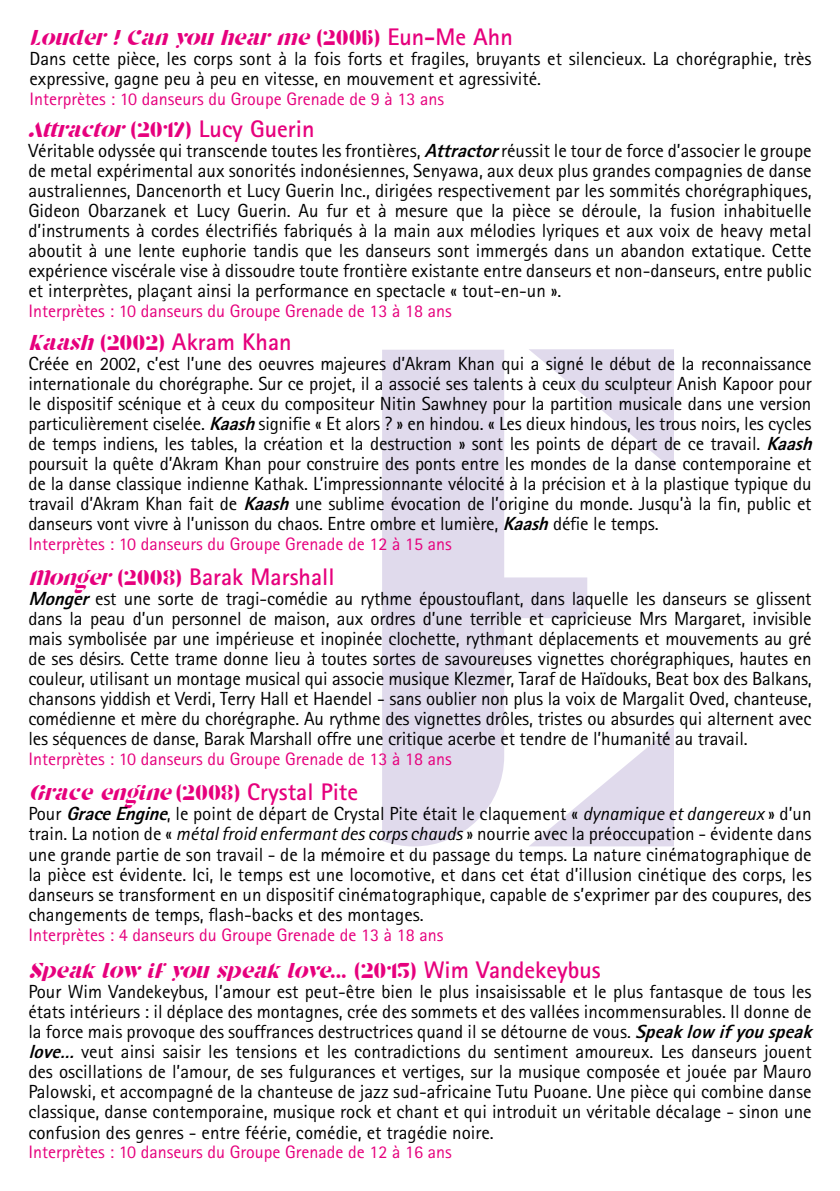
<style>
.page{position:relative;width:840px;height:1191px;background:#fff}
.page>*{position:absolute;margin:0;border:0;box-sizing:border-box;transform-origin:0 0}
.t1{font:italic 25px "Stanley";color:#e6007d}
.t2{font:700 24px "Rotis Sans Serif";color:#e6007d}
.t3{font:19px/20px "Rotis Sans Serif";color:#000}
.t4{font:18px "Rotis Sans Serif";color:#e6007d}
.s1{font-style:normal}
.s2{font-family:"Rotis Sans Serif";font-weight:700;font-style:normal;font-size:24px}
.s3{font-family:"Stanley";font-weight:400;font-style:italic;font-size:25px}
.s4{font-family:"Stanley";font-weight:400;font-size:25px}
.s5{font-weight:800;font-style:italic}
.s6{font-style:italic}
</style>
<div class="page">
<svg style="left:382px;top:349px;width:291px;height:497px;fill:#e0daec"></svg>
<h1 class="t1" style="left:29px;top:25px;width:484px">Louder!Canyouhearme<span class="s1">( 2 0 0 6 )</span> <span class="s2">E u n - M e A h n</span></h1>
<p class="t3" style="left:29px;top:48px;width:783px">Dans cette pièce, les corps sont à la fois forts et fragiles, bruyants et silencieux. La chorégraphie, très expressive, gagne peu à peu en vitesse, en mouvement et agressivité.</p>
<p class="t4" style="left:29px;top:88px;width:416px">Interprètes : 10 danseurs du Groupe Grenade de 9 à 13 ans</p>
<p class="t2" style="left:28px;top:114px;width:287px"><span class="s3">Attractor</span><span class="s4">(2017)</span> Lucy Guerin</p>
<p class="t3" style="left:28px;top:140px;width:784px;text-align:justify">Véritable odyssée qui transcende toutes les frontières, <span class="s5">Attractor</span>réussit le tour de force d’associer le groupe de metal expérimental aux sonorités indonésiennes, Senyawa, aux deux plus grandes compagnies de danse australiennes, Dancenorth et Lucy Guerin Inc., dirigées respectivement par les sommités chorégraphiques, Gideon Obarzanek et Lucy Guerin. Au fur et à mesure que la pièce se déroule, la fusion inhabituelle d’instruments à cordes électrifiés fabriqués à la main aux mélodies lyriques et aux voix de heavy metal aboutit à une lente euphorie tandis que les danseurs sont immergés dans un abandon extatique. Cette expérience viscérale vise à dissoudre toute frontière existante entre danseurs et non-danseurs, entre public et interprètes, plaçant ainsi la performance en spectacle « tout-en-un ».</p>
<p class="t4" style="left:28px;top:300px;width:425px">Interprètes : 10 danseurs du Groupe Grenade de 13 à 18 ans</p>
<p class="t2" style="left:28px;top:327px;width:265px"><span class="s3">Kaash</span><span class="s4">(2002)</span> Akram Khan</p>
<p class="t3" style="left:28px;top:353px;width:790px">Créée en 2002, c’est l’une des oeuvres majeures d’Akram Khan qui a signé le début de la reconnaissance internationale du chorégraphe. Sur ce projet, il a associé ses talents à ceux du sculpteur Anish Kapoor pour le dispositif scénique et à ceux du compositeur Nitin Sawhney pour la partition musicale dans une version particulièrement ciselée. <span class="s5">Kaash</span>signifie « Et alors ? » en hindou. « Les dieux hindous, les trous noirs, les cycles de temps indiens, les tables, la création et la destruction » sont les points de départ de ce travail. <span class="s5">Kaash </span>poursuit la quête d’Akram Khan pour construire des ponts entre les mondes de la danse contemporaine et de la danse classique indienne Kathak. L’impressionnante vélocité à la précision et à la plastique typique du travail d’Akram Khan fait de <span class="s5">Kaash</span>une sublime évocation de l’origine du monde. Jusqu’à la fin, public et danseurs vont vivre à l’unisson du chaos. Entre ombre et lumière, <span class="s5">Kaash</span>défie le temps.</p>
<p class="t4" style="left:28px;top:533px;width:425px">Interprètes : 10 danseurs du Groupe Grenade de 12 à 15 ans</p>
<p class="t2" style="left:28px;top:561px;width:307px"><span class="s3">Monger</span><span class="s4">(2008)</span> Barak Marshall</p>
<p class="t3" style="left:28px;top:588px;width:784px;text-align:justify"><span class="s5">Monger</span>est une sorte de tragi-comédie au rythme époustouflant, dans laquelle les danseurs se glissent dans la peau d’un personnel de maison, aux ordres d’une terrible et capricieuse Mrs Margaret, invisible mais symbolisée par une impérieuse et inopinée clochette, rythmant déplacements et mouvements au gré de ses désirs. Cette trame donne lieu à toutes sortes de savoureuses vignettes chorégraphiques, hautes en couleur, utilisant un montage musical qui associe musique Klezmer, Taraf de Haïdouks, Beat box des Balkans, chansons yiddish et Verdi, Terry Hall et Haendel - sans oublier non plus la voix de Margalit Oved, chanteuse, comédienne et mère du chorégraphe. Au rythme des vignettes drôles, tristes ou absurdes qui alternent avec les séquences de danse, Barak Marshall offre une critique acerbe et tendre de l’humanité au travail.</p>
<p class="t4" style="left:28px;top:748px;width:425px">Interprètes : 10 danseurs du Groupe Grenade de 13 à 18 ans</p>
<h1 class="t1" style="left:28px;top:780px;width:331px">Graceengine<span class="s1">(2008)</span> <span class="s2">Crystal Pite</span></h1>
<p class="t3" style="left:28px;top:804px;width:784px;text-align:justify">Pour <span class="s5">GraceEngine</span>, le point de départ de Crystal Pite était le claquement « <span class="s6">dynamique et dangereux</span> » d’un train. La notion de « <span class="s6">métal froid enfermant des corps chauds</span> » nourrie avec la préoccupation - évidente dans une grande partie de son travail - de la mémoire et du passage du temps. La nature cinématographique de la pièce est évidente. Ici, le temps est une locomotive, et dans cet état d’illusion cinétique des corps, les danseurs se transforment en un dispositif cinématographique, capable de s’exprimer par des coupures, des changements de temps, flash-backs et des montages.</p>
<p class="t4" style="left:28px;top:923px;width:416px">Interprètes : 4 danseurs du Groupe Grenade de 13 à 18 ans</p>
<h1 class="t1" style="left:28px;top:958px;width:573px">Speaklow ifyouspeaklove<span class="s1">... (2015)</span> <span class="s2">Wim Vandekeybus</span></h1>
<p class="t3" style="left:28px;top:981px;width:790px">Pour Wim Vandekeybus, l’amour est peut-être bien le plus insaisissable et le plus fantasque de tous les états intérieurs : il déplace des montagnes, crée des sommets et des vallées incommensurables. Il donne de la force mais provoque des souffrances destructrices quand il se détourne de vous. <span class="s5">Speaklow ifyouspeak love…</span> veut ainsi saisir les tensions et les contradictions du sentiment amoureux. Les danseurs jouent des oscillations de l’amour, de ses fulgurances et vertiges, sur la musique composée et jouée par Mauro Palowski, et accompagné de la chanteuse de jazz sud-africaine Tutu Puoane. Une pièce qui combine danse classique, danse contemporaine, musique rock et chant et qui introduit un véritable décalage - sinon une confusion des genres - entre féérie, comédie, et tragédie noire.</p>
<p class="t4" style="left:28px;top:1141px;width:425px">Interprètes : 10 danseurs du Groupe Grenade de 12 à 16 ans</p>
</div>
